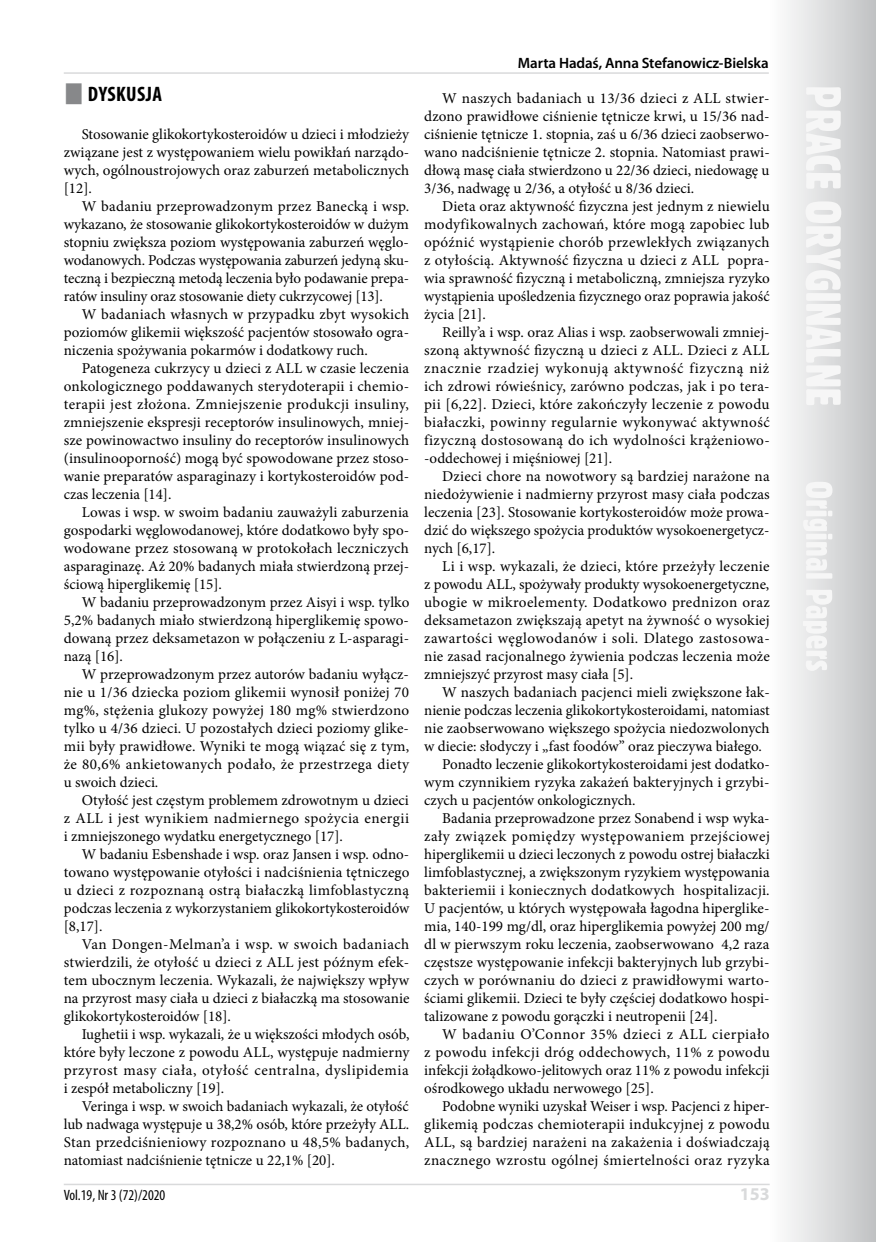
<style>
.page{position:relative;width:876px;height:1242px;background:#fff}
.page>*{position:absolute;margin:0;border:0;box-sizing:border-box;transform-origin:0 0}
.t1{font:700 condensed 21px "Myriad Pro";color:#000}
.t2{font:700 18px "Myriad Pro";color:#d9dadb}
.t3{font:15px/18px "Minion Pro";color:#000;text-align:justify}
.t4{font:15px "Minion Pro";letter-spacing:.02em;color:#000}
.t5{font:15px "Minion Pro";letter-spacing:.025em;color:#000}
.t6{font:15px "Minion Pro";letter-spacing:.035em;color:#000}
.t7{font:600 15px "Myriad Pro";letter-spacing:-.01em;color:#000}
.t8{font:condensed 15px "Myriad Pro";color:#000}
</style>
<div class="page">
<svg style="left:787px;top:0;width:89px;height:1242px"></svg>
<svg style="left:803px;top:87px;width:38px;height:584px"></svg>
<hr style="left:64px;top:1183px;width:706px;height:2px;background:#d9dadb">
<hr style="left:64px;top:72px;width:705px;height:2px;background:#d9dadb">
<h1 class="t1" style="left:88px;top:81px;width:11px">DYSKUS</h1>
<h1 class="t1" style="left:146px;top:81px;width:17px">JA</h1>
<p class="t3" style="left:64px;top:125px;width:347px;text-indent:18px">Stosowanie glikokortykosteroidów u dzieci i młodzieży związane jest z występowaniem wielu powikłań narządo&shy;wych, ogólnoustrojowych oraz zaburzeń metabolicznych [12].</p>
<p class="t3" style="left:64px;top:197px;width:347px;text-indent:18px">W badaniu przeprowadzonym przez Banecką i wsp. wykazano, że stosowanie glikokortykosteroidów w dużym stopniu zwiększa poziom występowania zaburzeń węglo&shy;wodanowych. Podczas występowania zaburzeń jedyną sku&shy;teczną i bezpieczną metodą leczenia było podawanie prepa&shy;ratów insuliny oraz stosowanie diety cukrzycowej [13].</p>
<p class="t3" style="left:64px;top:305px;width:347px;text-indent:18px">W badaniach własnych w przypadku zbyt wysokich poziomów glikemii większość pacjentów stosowało ogra&shy;niczenia spożywania pokarmów i dodatkowy ruch.</p>
<p class="t3" style="left:64px;top:359px;width:347px;text-indent:18px">Patogeneza cukrzycy u dzieci z ALL w czasie leczenia onkologicznego poddawanych sterydoterapii i chemio&shy;terapii jest złożona. Zmniejszenie produkcji insuliny, zmniejszenie ekspresji receptorów insulinowych, mniej&shy;sze powinowactwo insuliny do receptorów insulinowych (insulinooporność) mogą być spowodowane przez stoso&shy;wanie preparatów asparaginazy i kortykosteroidów pod&shy;czas leczenia [14].</p>
<p class="t3" style="left:64px;top:503px;width:347px;text-indent:18px">Lowas i wsp. w swoim badaniu zauważyli zaburzenia gospodarki węglowodanowej, które dodatkowo były spo&shy;wodowane przez stosowaną w protokołach leczniczych asparaginazę. Aż 20% badanych miała stwierdzoną przej&shy;ściową hiperglikemię [15].</p>
<p class="t3" style="left:64px;top:593px;width:347px;text-indent:18px">W badaniu przeprowadzonym przez Aisyi i wsp. tylko 5,2% badanych miało stwierdzoną hiperglikemię spowo&shy;dowaną przez deksametazon w połączeniu z L-asparagi&shy;nazą [16].</p>
<p class="t3" style="left:64px;top:665px;width:347px;text-indent:18px">W przeprowadzonym przez autorów badaniu wyłącz&shy;nie u 1/36 dziecka poziom glikemii wynosił poniżej 70 mg%, stężenia glukozy powyżej 180 mg% stwierdzono tylko u 4/36 dzieci. U pozostałych dzieci poziomy glike&shy;mii były prawidłowe. Wyniki te mogą wiązać się z tym, że 80,6% ankietowanych podało, że przestrzega diety u swoich dzieci.</p>
<p class="t3" style="left:64px;top:791px;width:347px;text-indent:18px">Otyłość jest częstym problemem zdrowotnym u dzieci z ALL i jest wynikiem nadmiernego spożycia energii i zmniejszonego wydatku energetycznego [17].</p>
<p class="t3" style="left:64px;top:845px;width:347px;text-indent:18px">W badaniu Esbenshade i wsp. oraz Jansen i wsp. odno&shy;towano występowanie otyłości i nadciśnienia tętniczego u dzieci z rozpoznaną ostrą białaczką limfoblastyczną podczas leczenia z wykorzystaniem glikokortykosteroidów [8,17].</p>
<p class="t3" style="left:64px;top:935px;width:347px;text-indent:18px">Van Dongen-Melman’a i wsp. w swoich badaniach stwierdzili, że otyłość u dzieci z ALL jest późnym efek&shy;tem ubocznym leczenia. Wykazali, że największy wpływ na przyrost masy ciała u dzieci z białaczką ma stosowanie glikokortykosteroidów [18].</p>
<p class="t3" style="left:64px;top:1025px;width:347px;text-indent:18px">Iughetii i wsp. wykazali, że u większości młodych osób, które były leczone z powodu ALL, występuje nadmierny przyrost masy ciała, otyłość centralna, dyslipidemia i zespół metaboliczny [19].</p>
<p class="t3" style="left:64px;top:1097px;width:347px;text-indent:18px">Veringa i wsp. w swoich badaniach wykazali, że otyłość lub nadwaga występuje u 38,2% osób, które przeżyły ALL.<br>Stan przedciśnieniowy rozpoznano u 48,5% badanych, natomiast nadciśnienie tętnicze u 22,1% [20].</p>
<p class="t7" style="left:518px;top:53px;width:252px">Marta Hadaś, Anna Stefanowicz-Bielska</p>
<p class="t3" style="left:424px;top:89px;width:347px;text-indent:18px">W naszych badaniach u 13/36 dzieci z ALL stwier&shy;dzono prawidłowe ciśnienie tętnicze krwi, u 15/36 nad&shy;ciśnienie tętnicze 1. stopnia, zaś u 6/36 dzieci zaobserwo&shy;wano nadciśnienie tętnicze 2. stopnia. Natomiast prawi&shy;dłową masę ciała stwierdzono u 22/36 dzieci, niedowagę u 3/36, nadwagę u 2/36, a otyłość u 8/36 dzieci.</p>
<p class="t3" style="left:424px;top:197px;width:347px;text-indent:18px">Dieta oraz aktywność fizyczna jest jednym z niewielu modyfikowalnych zachowań, które mogą zapobiec lub opóźnić wystąpienie chorób przewlekłych związanych z otyłością. Aktywność fizyczna u dzieci z ALL popra&shy;wia sprawność fizyczną i metaboliczną, zmniejsza ryzyko wystąpienia upośledzenia fizycznego oraz poprawia jakość życia [21].</p>
<p class="t3" style="left:424px;top:323px;width:347px;text-indent:18px">Reilly’a i wsp. oraz Alias i wsp. zaobserwowali zmniej&shy;szoną aktywność fizyczną u dzieci z ALL. Dzieci z ALL znacznie rzadziej wykonują aktywność fizyczną niż ich zdrowi rówieśnicy, zarówno podczas, jak i po tera&shy;pii [6,22]. Dzieci, które zakończyły leczenie z powodu białaczki, powinny regularnie wykonywać aktywność fizyczną dostosowaną do ich wydolności krążeniowo--oddechowej i mięśniowej [21].</p>
<p class="t3" style="left:424px;top:467px;width:347px;text-indent:18px">Dzieci chore na nowotwory są bardziej narażone na niedożywienie i nadmierny przyrost masy ciała podczas leczenia [23]. Stosowanie kortykosteroidów może prowa&shy;dzić do większego spożycia produktów wysokoenergetycz&shy;nych [6,17].</p>
<p class="t3" style="left:424px;top:557px;width:347px;text-indent:18px">Li i wsp. wykazali, że dzieci, które przeżyły leczenie z powodu ALL, spożywały produkty wysokoenergetyczne, ubogie w mikroelementy. Dodatkowo prednizon oraz deksametazon zwiększają apetyt na żywność o wysokiej zawartości węglowodanów i soli. Dlatego zastosowa&shy;nie zasad racjonalnego żywienia podczas leczenia może zmniejszyć przyrost masy ciała [5].</p>
<p class="t3" style="left:442px;top:683px;width:329px">W naszych badaniach pacjenci mieli zwiększone łak-</p>
<p class="t3" style="left:424px;top:701px;width:347px">nienie podczas leczenia glikokortykosteroidami, natomiast</p>
<p class="t3" style="left:424px;top:719px;width:347px">nie zaobserwowano większego spożycia niedozwolonych</p>
<p class="t3" style="left:424px;top:737px;width:339px">w diecie: słodyczy i „fast foodów” oraz pieczywa białego.</p>
<p class="t3" style="left:442px;top:755px;width:329px">Ponadto leczenie glikokortykosteroidami jest dodatko-</p>
<p class="t3" style="left:424px;top:773px;width:347px">wym czynnikiem ryzyka zakażeń bakteryjnych i grzybi-</p>
<p class="t3" style="left:424px;top:791px;width:213px">czych u pacjentów onkologicznych.</p>
<p class="t3" style="left:442px;top:809px;width:329px">Badania przeprowadzone przez Sonabend i wsp wyka-</p>
<p class="t6" style="left:424px;top:826px;width:347px">zały związek pomiędzy występowaniem przejściowej</p>
<p class="t3" style="left:424px;top:845px;width:347px">hiperglikemii u dzieci leczonych z powodu ostrej białaczki</p>
<p class="t3" style="left:424px;top:863px;width:347px">limfoblastycznej, a zwiększonym ryzykiem występowania</p>
<p class="t3" style="left:424px;top:881px;width:347px">bakteriemii i koniecznych dodatkowych hospitalizacji.</p>
<p class="t3" style="left:424px;top:899px;width:347px">U pacjentów, u których występowała łagodna hiperglike-</p>
<p class="t3" style="left:424px;top:917px;width:347px">mia, 140-199 mg/dl, oraz hiperglikemia powyżej 200 mg/</p>
<p class="t3" style="left:424px;top:935px;width:347px">dl w pierwszym roku leczenia, zaobserwowano 4,2 raza</p>
<p class="t3" style="left:424px;top:953px;width:347px">częstsze występowanie infekcji bakteryjnych lub grzybi-</p>
<p class="t4" style="left:424px;top:970px;width:347px">czych w porównaniu do dzieci z prawidłowymi warto-</p>
<p class="t3" style="left:424px;top:989px;width:347px">ściami glikemii. Dzieci te były częściej dodatkowo hospi-</p>
<p class="t3" style="left:424px;top:1007px;width:295px">talizowane z powodu gorączki i neutropenii [24].</p>
<p class="t6" style="left:442px;top:1024px;width:329px">W badaniu O’Connor 35% dzieci z ALL cierpiało</p>
<p class="t5" style="left:424px;top:1042px;width:347px">z powodu infekcji dróg oddechowych, 11% z powodu</p>
<p class="t3" style="left:424px;top:1061px;width:347px">infekcji żołądkowo-jelitowych oraz 11% z powodu infekcji</p>
<p class="t3" style="left:424px;top:1079px;width:231px">ośrodkowego układu nerwowego [25].</p>
<p class="t3" style="left:442px;top:1097px;width:329px">Podobne wyniki uzyskał Weiser i wsp. Pacjenci z hiper-</p>
<p class="t4" style="left:424px;top:1114px;width:347px">glikemią podczas chemioterapii indukcyjnej z powodu</p>
<p class="t4" style="left:424px;top:1132px;width:347px">ALL, są bardziej narażeni na zakażenia i doświadczają</p>
<p class="t5" style="left:424px;top:1150px;width:347px">znacznego wzrostu ogólnej śmiertelności oraz ryzyka</p>
<p class="t8" style="left:64px;top:1186px;width:103px">Vol.19, Nr 3 (72)/2020</p>
<p class="t2" style="left:740px;top:1182px;width:31px">153</p>
</div>
